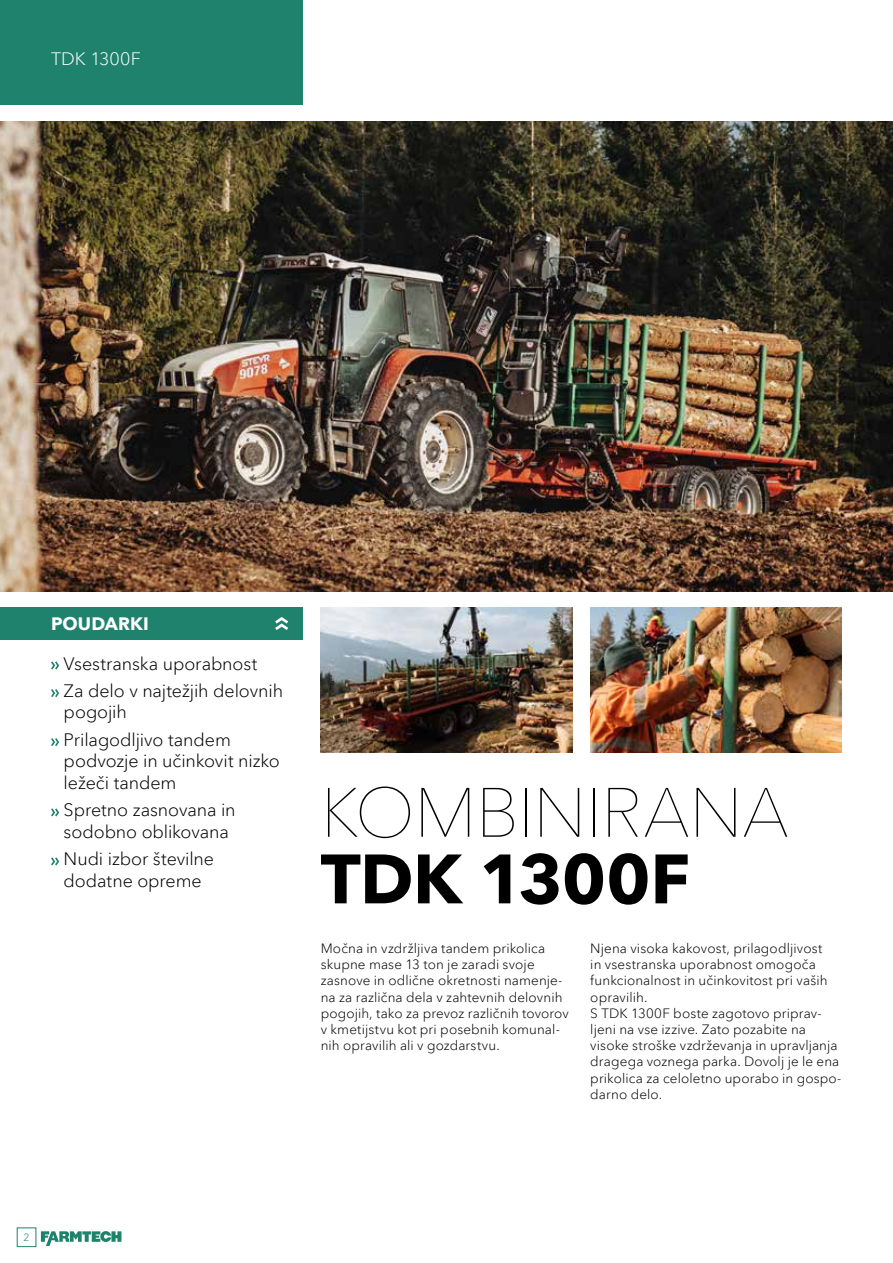
<style>
.page{position:relative;width:893px;height:1263px;background:#fff}
.page>*{position:absolute;margin:0;border:0;box-sizing:border-box;transform-origin:0 0}
.t1{font:200 69px "Avenir Next LT Pro";letter-spacing:-.01em;color:#000}
.t2{font:700 69px "Avenir Next LT Pro";letter-spacing:-.01em;color:#000}
.t3{font:300 18px/21.3px "Avenir Next LT Pro";letter-spacing:-.005em;color:#000}
.t4{font:700 18px "Avenir Next LT Pro";letter-spacing:.005em;color:#fff}
.t5{font:300 18px "Avenir Next LT Pro";color:#fff}
.t6{font:300 13.5px/16.2px "Avenir Next LT Pro";letter-spacing:.01em;color:#000}
.t7{font:300 10.5px "Avenir Next LT Pro";color:#1e826d}
</style>
<div class="page">
<div style="left:0;top:0;width:303px;height:105px;background:#1e826d"></div>
<svg style="left:41px;top:1231px;width:80px;height:15px"></svg>
<div style="left:17px;top:1228px;width:19px;height:19px;border:1px solid #1e826d"></div>
<svg style="left:51px;top:661px;width:8px;height:8px"></svg>
<svg style="left:51px;top:689px;width:8px;height:8px"></svg>
<svg style="left:51px;top:738px;width:8px;height:8px"></svg>
<svg style="left:51px;top:808px;width:8px;height:8px"></svg>
<svg style="left:51px;top:857px;width:8px;height:8px"></svg>
<div style="left:0;top:607px;width:303px;height:33px;background:#1e826d"></div>
<svg style="left:275px;top:617px;width:13px;height:13px"></svg>
<img style="left:321px;top:607px;width:251px;height:146px">
<img style="left:590px;top:607px;width:252px;height:146px">
<img style="left:0;top:121px;width:892px;height:470px">
<hr style="left:892px;top:121px;width:1px;height:470px;background:#00aeef">
<h2 class="t5" style="left:51px;top:48px;width:91px">TDK 1300F</h2>
<h2 class="t4" style="left:51px;top:613px;width:99px">POUDARKI</h2>
<h2 class="t3" style="left:64px;top:649px;width:221px;line-height:27.8px">Vsestranska uporabnost<br>Za delo v najtežjih delovnih</h2>
<h2 class="t3" style="left:64px;top:698px;width:169px;line-height:27.8px">pogojih<br>Prilagodljivo tandem</h2>
<h2 class="t3" style="left:64px;top:750px;width:218px">podvozje in učinkovit nizko ležeči tandem</h2>
<h2 class="t3" style="left:64px;top:799px;width:173px">Spretno zasnovana in sodobno oblikovana</h2>
<h2 class="t3" style="left:64px;top:848px;width:152px">Nudi izbor številne dodatne opreme</h2>
<h1 class="t1" style="left:321px;top:771px;width:469px">KOMBINIRANA</h1>
<h1 class="t2" style="left:321px;top:837px;width:371px">TDK 1300F</h1>
<p class="t6" style="left:321px;top:940px;width:250px">Močna in vzdržljiva tandem prikolica skupne mase 13 ton je zaradi svoje zasnove in odlične okretnosti namenje&shy;na za različna dela v zahtevnih delovnih pogojih, tako za prevoz različnih tovorov v kmetijstvu kot pri posebnih komunal&shy;nih opravilih ali v gozdarstvu.</p>
<p class="t6" style="left:590px;top:940px;width:253px">Njena visoka kakovost, prilagodljivost<br>in vsestranska uporabnost omogoča funkcionalnost in učinkovitost pri vaših opravilih.<br>S TDK 1300F boste zagotovo priprav&shy;ljeni na vse izzive. Zato pozabite na visoke stroške vzdrževanja in upravljanja dragega voznega parka. Dovolj je le ena prikolica za celoletno uporabo in gospo&shy;darno delo.</p>
<p class="t7" style="left:24px;top:1231px;width:8px">2</p>
</div>
